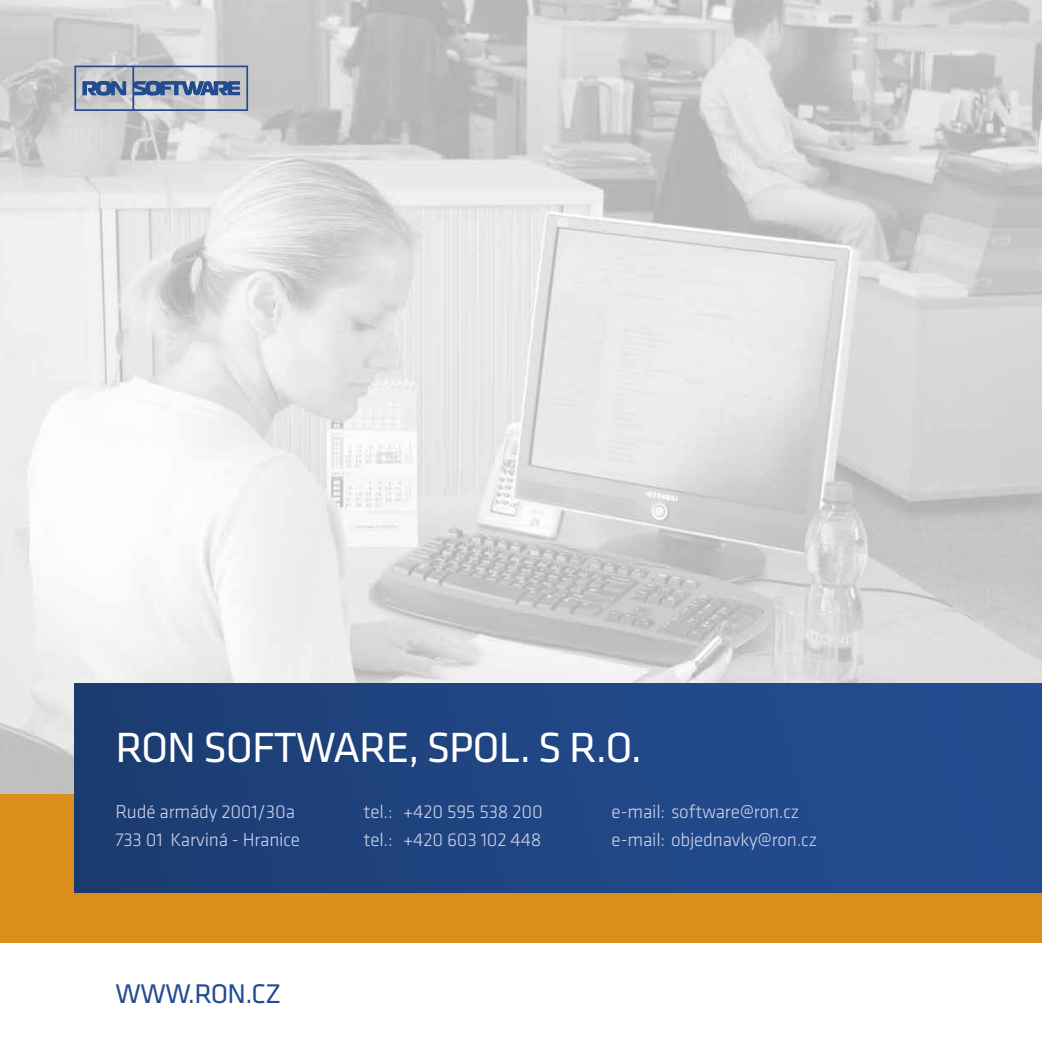
<style>
.page{position:relative;width:1042px;height:1042px;background:#fff}
.page>*{position:absolute;margin:0;border:0;box-sizing:border-box;transform-origin:0 0}
.t1{font:43.75px "Klavika";letter-spacing:-.025em;color:#fff}
.t2{font:28px "Klavika";letter-spacing:-.025em;color:#234c90}
.t3{font:300 19.25px/28px "Klavika";letter-spacing:-.01em;color:#cfd3e9}
</style>
<div class="page">
<img style="left:0;top:0;width:1042px;height:794px">
<div style="left:0;top:794px;width:1042px;height:149px;background:#da8e1b"></div>
<div style="left:74px;top:684px;width:968px;height:208px;background:linear-gradient(to right,#1c3c71,#244e93)"></div>
<svg style="left:74px;top:66px;width:174px;height:45px;background:#9aa6ba"></svg>
<h1 class="t1" style="left:115px;top:724px;width:26px">RON</h1>
<h1 class="t1" style="left:203px;top:724px;width:440px">SOFTWARE, SPOL. S R.O.</h1>
<p class="t3" style="left:363px;top:798px;width:181px">tel.: +420 595 538 200 tel.: +420 603 102 448</p>
<p class="t3" style="left:611px;top:798px;width:207px">e-mail: software@ron.cz e-mail: objednavky@ron.cz</p>
<p class="t3" style="left:115px;top:798px;width:186px">Rudé armády 2001/30a<br>733 01 Karviná - H ranice</p>
<h2 class="t2" style="left:115px;top:978px;width:168px">WWW.RON.CZ</h2>
</div>
